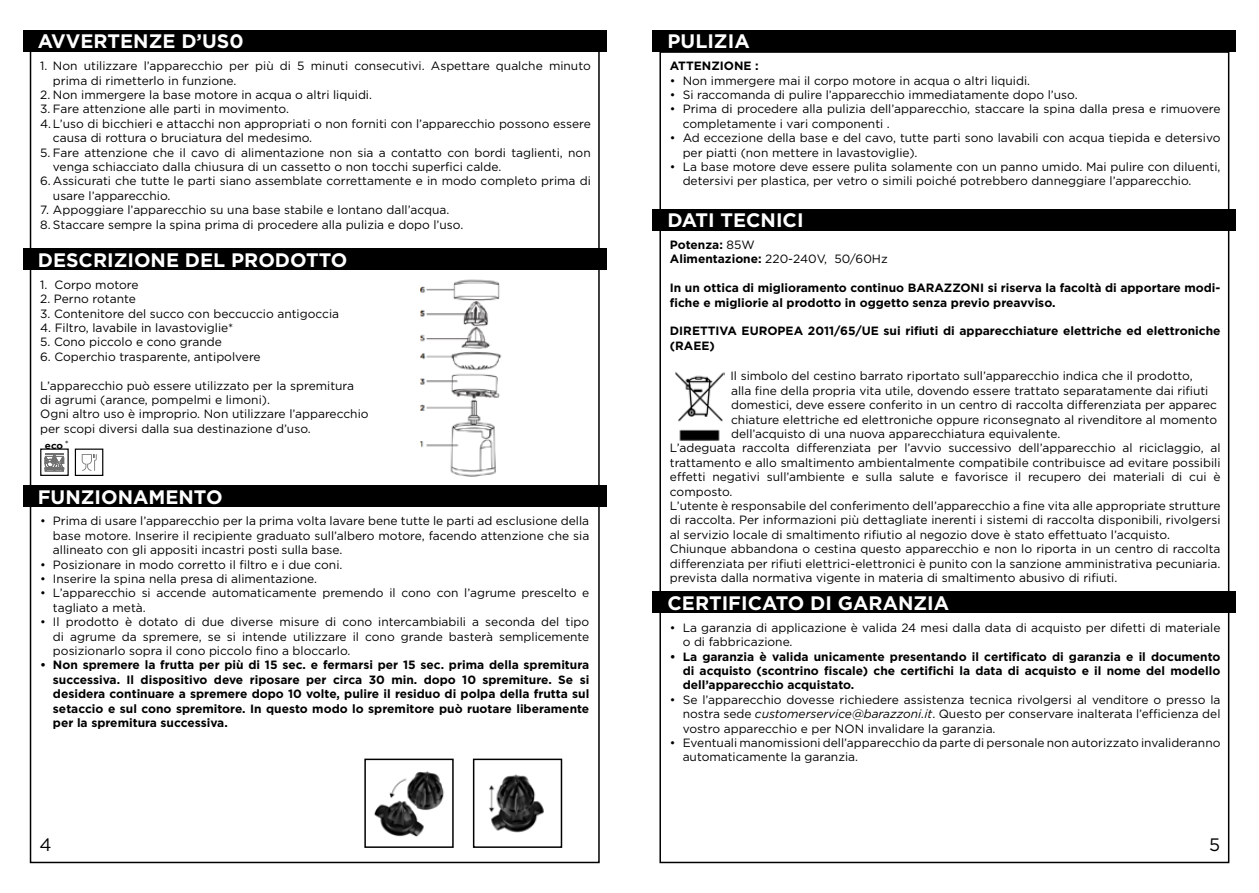
<style>
.page{position:relative;width:1259px;height:893px;background:#fff}
.page>*{position:absolute;margin:0;border:0;box-sizing:border-box;transform-origin:0 0}
.t1{font:700 19.5px "Gotham";color:#fff}
.t2{font:18px "Gotham";color:#000}
.t3{font:12px/14.4px "Gotham";color:#000}
.t4{font:700 12px/14.4px "Gotham";color:#000}
.t5{font:700 9.6px "Gotham";color:#000;scale:1.04 1}
.s1{font-weight:400}
.s2{font-style:italic}
</style>
<div class="page">
<img style="left:374px;top:771px;width:70px;height:66px">
<div style="left:364px;top:759px;width:90px;height:89px;border:2px solid #000"></div>
<img style="left:489px;top:774px;width:55px;height:59px">
<div style="left:473px;top:759px;width:89px;height:89px;border:2px solid #000"></div>
<div style="left:23px;top:30px;width:584px;height:22px;background:#000"></div>
<div style="left:23px;top:248px;width:584px;height:22px;background:#000"></div>
<div style="left:23px;top:485px;width:584px;height:22px;background:#000"></div>
<img style="left:420px;top:279px;width:82px;height:197px">
<div style="left:652px;top:30px;width:584px;height:22px;background:#000"></div>
<img style="left:675px;top:372px;width:50px;height:69px">
<div style="left:652px;top:209px;width:584px;height:21px;background:#000"></div>
<div style="left:652px;top:591px;width:584px;height:22px;background:#000"></div>
<svg style="left:40px;top:448px;width:64px;height:28px"></svg>
<h1 class="t1" style="left:38px;top:29px;width:207px">AVVERTENZE D’US0</h1>
<p class="t3" style="left:53px;top:58px;width:539px;text-indent:-13px">1. Non utilizzare l’apparecchio per più di 5 minuti consecutivi. Aspettare qualche minuto prima di rimetterlo in funzione.</p>
<p class="t3" style="left:40px;top:87px;width:333px">2. Non immergere la base motore in acqua o altri liquidi.</p>
<p class="t3" style="left:40px;top:102px;width:250px">3. Fare attenzione alle parti in movimento.</p>
<p class="t3" style="left:40px;top:116px;width:552px">4.L’uso di bicchieri e attacchi non appropriati o non forniti con l’apparecchio possono essere</p>
<p class="t3" style="left:53px;top:130px;width:261px">causa di rottura o bruciatura del medesimo.</p>
<p class="t3" style="left:53px;top:145px;width:539px;text-indent:-13px">5. Fare attenzione che il cavo di alimentazione non sia a contatto con bordi taglienti, non venga schiacciato dalla chiusura di un cassetto o non tocchi superfici calde.</p>
<p class="t3" style="left:53px;top:174px;width:539px;text-indent:-13px">6. Assicurati che tutte le parti siano assemblate correttamente e in modo completo prima di usare l’apparecchio.</p>
<p class="t3" style="left:40px;top:202px;width:411px">7. Appoggiare l’apparecchio su una base stabile e lontano dall’acqua.</p>
<p class="t3" style="left:40px;top:217px;width:425px">8. Staccare sempre la spina prima di procedere alla pulizia e dopo l’uso.</p>
<h1 class="t1" style="left:38px;top:247px;width:311px">DESCRIZIONE DEL PRODOTTO</h1>
<p class="t3" style="left:40px;top:277px;width:100px">1. Corpo motore</p>
<p class="t3" style="left:40px;top:291px;width:97px">2. Perno rotante</p>
<p class="t3" style="left:40px;top:306px;width:300px">3. Contenitore del succo con beccuccio antigoccia</p>
<p class="t3" style="left:40px;top:320px;width:194px">4. Filtro, lavabile in lavastoviglie*</p>
<p class="t3" style="left:40px;top:335px;width:183px">5. Cono piccolo e cono grande</p>
<p class="t3" style="left:40px;top:349px;width:222px">6. Coperchio trasparente, antipolvere</p>
<p class="t3" style="left:40px;top:378px;width:330px">L’apparecchio può essere utilizzato per la spremitura<br>di agrumi (arance, pompelmi e limoni).<br>Ogni altro uso è improprio. Non utilizzare l’apparecchio per scopi diversi dalla sua destinazione d’uso.</p>
<p class="t5" style="left:45px;top:439px;width:24px">eco <sup>*</sup></p>
<h1 class="t1" style="left:38px;top:484px;width:186px">FUNZIONAMENTO</h1>
<p class="t3" style="left:53px;top:514px;width:538px;text-align:justify;text-indent:-13px">• Prima di usare l’apparecchio per la prima volta lavare bene tutte le parti ad esclusione della base motore. Inserire il recipiente graduato sull’albero motore, facendo attenzione che sia allineato con gli appositi incastri posti sulla base.</p>
<p class="t3" style="left:40px;top:557px;width:304px">• Posizionare in modo corretto il filtro e i due coni.</p>
<p class="t3" style="left:40px;top:571px;width:278px">• Inserire la spina nella presa di alimentazione.</p>
<p class="t3" style="left:53px;top:586px;width:538px;text-indent:-13px">• L’apparecchio si accende automaticamente premendo il cono con l’agrume prescelto e tagliato a metà.</p>
<p class="t3" style="left:53px;top:614px;width:538px;text-align:justify;text-indent:-13px">• Il prodotto è dotato di due diverse misure di cono intercambiabili a seconda del tipo di agrume da spremere, se si intende utilizzare il cono grande basterà semplicemente posizionarlo sopra il cono piccolo fino a bloccarlo.</p>
<p class="t4" style="left:53px;top:658px;width:538px;text-align:justify;text-indent:-13px">• Non spremere la frutta per più di 15 sec. e fermarsi per 15 sec. prima della spremitura successiva. Il dispositivo deve riposare per circa 30 min. dopo 10 spremiture. Se si desidera continuare a spremere dopo 10 volte, pulire il residuo di polpa della frutta sul setaccio e sul cono spremitore. In questo modo lo spremitore può ruotare liberamente per la spremitura successiva.</p>
<h1 class="t1" style="left:667px;top:29px;width:84px">PULIZIA</h1>
<p class="t4" style="left:670px;top:59px;width:90px">ATTENZIONE :</p>
<p class="t3" style="left:670px;top:73px;width:362px">• Non immergere mai il corpo motore in acqua o altri liquidi.</p>
<p class="t3" style="left:670px;top:87px;width:409px">• Si raccomanda di pulire l’apparecchio immediatamente dopo l’uso.</p>
<p class="t3" style="left:682px;top:102px;width:539px;text-indent:-13px">• Prima di procedere alla pulizia dell’apparecchio, staccare la spina dalla presa e rimuovere completamente i vari componenti .</p>
<p class="t3" style="left:682px;top:130px;width:539px;text-indent:-13px">• Ad eccezione della base e del cavo, tutte parti sono lavabili con acqua tiepida e detersivo per piatti (non mettere in lavastoviglie).</p>
<p class="t3" style="left:682px;top:159px;width:539px;text-indent:-13px">• La base motore deve essere pulita solamente con un panno umido. Mai pulire con diluenti, detersivi per plastica, per vetro o simili poiché potrebbero danneggiare l’apparecchio.</p>
<h1 class="t1" style="left:667px;top:208px;width:137px">DATI TECNICI</h1>
<p class="t4" style="left:670px;top:237px;width:219px">Potenza: <span class="s1">85W<br></span>Alimentazione: <span class="s1">220-240V, 50/60Hz</span></p>
<p class="t4" style="left:670px;top:281px;width:552px">In un ottica di miglioramento continuo BARAZZONI si riserva la facoltà di apportare modi&shy;fiche e migliorie al prodotto in oggetto senza previo preavviso.</p>
<p class="t4" style="left:670px;top:324px;width:552px">DIRETTIVA EUROPEA 2011/65/UE sui rifiuti di apparecchiature elettriche ed elettroniche (RAEE)</p>
<p class="t3" style="left:730px;top:369px;width:464px">Il simbolo del cestino barrato riportato sull’apparecchio indica che il prodotto,</p>
<p class="t3" style="left:731px;top:383px;width:479px">alla fine della propria vita utile, dovendo essere trattato separatamente dai rifiuti</p>
<p class="t3" style="left:731px;top:397px;width:487px">domestici, deve essere conferito in un centro di raccolta differenziata per apparec</p>
<p class="t3" style="left:731px;top:412px;width:487px">chiature elettriche ed elettroniche oppure riconsegnato al rivenditore al momento</p>
<p class="t3" style="left:731px;top:426px;width:331px">dell’acquisto di una nuova apparecchiatura equivalente.</p>
<p class="t3" style="left:670px;top:441px;width:552px">L’adeguata raccolta differenziata per l’avvio successivo dell’apparecchio al riciclaggio, al</p>
<p class="t3" style="left:670px;top:455px;width:552px">trattamento e allo smaltimento ambientalmente compatibile contribuisce ad evitare possibili</p>
<p class="t3" style="left:670px;top:469px;width:552px">effetti negativi sull’ambiente e sulla salute e favorisce il recupero dei materiali di cui è</p>
<p class="t3" style="left:670px;top:484px;width:64px">composto.</p>
<p class="t3" style="left:670px;top:498px;width:552px">L’utente è responsabile del conferimento dell’apparecchio a fine vita alle appropriate strutture</p>
<p class="t3" style="left:670px;top:513px;width:552px">di raccolta. Per informazioni più dettagliate inerenti i sistemi di raccolta disponibili, rivolgersi</p>
<p class="t3" style="left:670px;top:527px;width:501px">al servizio locale di smaltimento rifiutio al negozio dove è stato effettuato l’acquisto.</p>
<p class="t3" style="left:670px;top:541px;width:552px">Chiunque abbandona o cestina questo apparecchio e non lo riporta in un centro di raccolta</p>
<p class="t3" style="left:670px;top:556px;width:552px">differenziata per rifiuti elettrici-elettronici è punito con la sanzione amministrativa pecuniaria.</p>
<p class="t3" style="left:670px;top:570px;width:449px">prevista dalla normativa vigente in materia di smaltimento abusivo di rifiuti.</p>
<h1 class="t1" style="left:667px;top:590px;width:283px">CERTIFICATO DI GARANZIA</h1>
<p class="t3" style="left:682px;top:620px;width:539px;text-indent:-13px">• La garanzia di applicazione è valida 24 mesi dalla data di acquisto per difetti di materiale o di fabbricazione.</p>
<p class="t4" style="left:682px;top:649px;width:539px;text-align:justify;text-indent:-13px">• La garanzia è valida unicamente presentando il certificato di garanzia e il documento di acquisto (scontrino fiscale) che certifichi la data di acquisto e il nome del modello dell’apparecchio acquistato.</p>
<p class="t3" style="left:682px;top:692px;width:539px;text-align:justify;text-indent:-13px">• Se l’apparecchio dovesse richiedere assistenza tecnica rivolgersi al venditore o presso la nostra sede <span class="s2">customerservice@barazzoni.it</span>. Questo per conservare inalterata l’efficienza del vostro apparecchio e per NON invalidare la garanzia.</p>
<p class="t3" style="left:682px;top:735px;width:539px;text-indent:-13px">• Eventuali manomissioni dell’apparecchio da parte di personale non autorizzato invalideranno automaticamente la garanzia.</p>
<h2 class="t2" style="left:39px;top:833px;width:14px">4</h2>
<h2 class="t2" style="left:1209px;top:833px;width:13px">5</h2>
</div>
